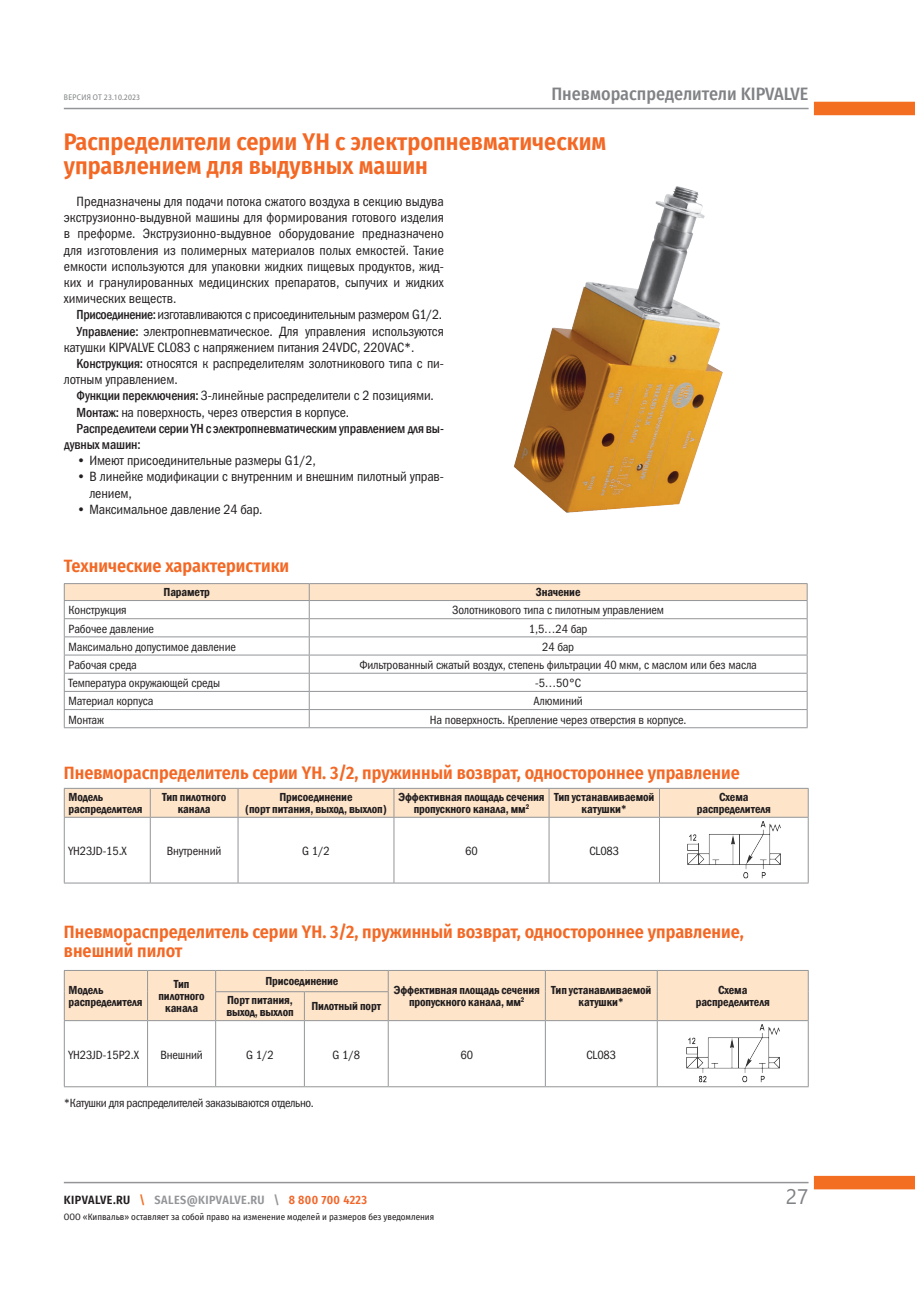
<style>
.page{position:relative;width:915px;height:1306px;background:#fff}
.page>*{position:absolute;margin:0;border:0;box-sizing:border-box;transform-origin:0 0}
.t1{font:600 24px/24px "Fira Sans Condensed";color:#f36824}
.t2{font:21px "Segoe UI";color:#808285}
.t3{font:600 18px/19.5px "Fira Sans Condensed";color:#f36824}
.t4{font:500 18px "Fira Sans Condensed";color:#808285}
.t5{font:13.5px/16.2px "Franklin Gothic Book Cond C";letter-spacing:-.01em;color:#231f20;text-align:justify}
.t6{font:500 condensed 13.5px/16.2px "Franklin Gothic";letter-spacing:-.01em;color:#231f20}
.t7{font:13.5px "Franklin Gothic Book Cond C";letter-spacing:-.03em;color:#231f20}
.t8{font:600 condensed 12px/12px "Franklin Gothic";letter-spacing:-.01em;color:#231f20;text-align:center}
.t9{font:12px "Franklin Gothic Book Cond C";letter-spacing:-.01em;color:#231f20}
.t10{font:12px "Franklin Gothic Book Cond C";letter-spacing:-.03em;color:#231f20}
.t11{font:600 12px "Fira Sans Condensed";letter-spacing:.03em;color:#939598}
.t12{font:9px "Fira Sans Condensed";color:#231f20}
.t13{font:semi-condensed 8.25px "Myriad Pro";letter-spacing:.03em;color:#808285}
.s1{font-family:"Franklin Gothic";font-weight:500;font-stretch:condensed}
.s2{color:#231f20}
.s3{color:#f36e21}
.s4{color:#f2662a}
</style>
<div class="page">
<div style="left:813px;top:1175px;width:101px;height:14px;background:#f36e21"></div>
<div style="left:813px;top:102px;width:101px;height:13px;background:#f36e21"></div>
<hr style="left:64px;top:1181px;width:744px;height:2px;background:#939598">
<hr style="left:64px;top:108px;width:744px;height:1px;background:#939598">
<img style="left:513px;top:186px;width:210px;height:327px">
<svg style="left:64px;top:583px;width:743px;height:144px"></svg>
<hr style="left:64px;top:727px;width:245px;height:1px;background:#939598">
<hr style="left:309px;top:727px;width:498px;height:1px;background:#939598">
<div style="left:64px;top:788px;width:744px;height:28px;background:#fee5ca"></div>
<hr style="left:64px;top:816px;width:86px;height:1px;background:#939598">
<hr style="left:64px;top:817px;width:1px;height:65px;background:#939598">
<hr style="left:150px;top:816px;width:88px;height:1px;background:#939598">
<hr style="left:150px;top:817px;width:1px;height:65px;background:#939598">
<hr style="left:238px;top:816px;width:156px;height:1px;background:#939598">
<hr style="left:237px;top:817px;width:1px;height:65px;background:#939598">
<hr style="left:394px;top:816px;width:155px;height:1px;background:#939598">
<hr style="left:393px;top:817px;width:1px;height:65px;background:#939598">
<hr style="left:549px;top:816px;width:110px;height:1px;background:#939598">
<hr style="left:548px;top:817px;width:1px;height:65px;background:#939598">
<hr style="left:659px;top:816px;width:149px;height:1px;background:#939598">
<hr style="left:659px;top:817px;width:1px;height:65px;background:#939598">
<hr style="left:807px;top:817px;width:1px;height:65px;background:#939598">
<hr style="left:64px;top:882px;width:86px;height:1px;background:#939598">
<hr style="left:150px;top:882px;width:88px;height:1px;background:#939598">
<hr style="left:238px;top:882px;width:156px;height:1px;background:#939598">
<hr style="left:394px;top:882px;width:155px;height:1px;background:#939598">
<hr style="left:549px;top:882px;width:110px;height:1px;background:#939598">
<hr style="left:659px;top:882px;width:149px;height:1px;background:#939598">
<img style="left:687px;top:821px;width:92px;height:57px">
<div style="left:64px;top:970px;width:744px;height:50px;background:#fee5ca"></div>
<hr style="left:64px;top:1020px;width:83px;height:1px;background:#939598">
<hr style="left:64px;top:1021px;width:1px;height:65px;background:#939598">
<hr style="left:147px;top:1020px;width:68px;height:1px;background:#939598">
<hr style="left:147px;top:1021px;width:1px;height:65px;background:#939598">
<hr style="left:215px;top:1020px;width:89px;height:1px;background:#939598">
<hr style="left:215px;top:1021px;width:1px;height:65px;background:#939598">
<hr style="left:304px;top:1020px;width:84px;height:1px;background:#939598">
<hr style="left:304px;top:1021px;width:1px;height:65px;background:#939598">
<hr style="left:388px;top:1020px;width:157px;height:1px;background:#939598">
<hr style="left:388px;top:1021px;width:1px;height:65px;background:#939598">
<hr style="left:545px;top:1020px;width:112px;height:1px;background:#939598">
<hr style="left:544px;top:1021px;width:1px;height:65px;background:#939598">
<hr style="left:657px;top:1020px;width:151px;height:1px;background:#939598">
<hr style="left:656px;top:1021px;width:1px;height:65px;background:#939598">
<hr style="left:807px;top:1021px;width:1px;height:65px;background:#939598">
<hr style="left:64px;top:1086px;width:83px;height:1px;background:#939598">
<hr style="left:147px;top:1086px;width:68px;height:1px;background:#939598">
<hr style="left:215px;top:1086px;width:89px;height:1px;background:#939598">
<hr style="left:304px;top:1086px;width:84px;height:1px;background:#939598">
<hr style="left:388px;top:1086px;width:157px;height:1px;background:#939598">
<hr style="left:545px;top:1086px;width:112px;height:1px;background:#939598">
<hr style="left:657px;top:1086px;width:151px;height:1px;background:#939598">
<img style="left:686px;top:1024px;width:92px;height:58px">
<p class="t13" style="left:64px;top:93px;width:78px">ВЕРСИЯ ОТ 23.10.2023</p>
<h3 class="t4" style="left:551px;top:79px;width:258px">Пневмораспределители KIPVALVE</h3>
<h1 class="t1" style="left:64px;top:128px;width:543px">Распределители серии YH с электропневматическим управлением для выдувных машин</h1>
<p class="t5" style="left:64px;top:193px;width:381px;text-indent:13px">Предназначены для подачи потока сжатого воздуха в секцию выдува экструзионно-выдувной машины для формирования готового изделия в преформе. Экструзионно-выдувное оборудование предназначено для изготовления из полимерных материалов полых емкостей. Такие емкости используются для упаковки жидких пищевых продуктов, жид&shy;ких и гранулированных медицинских препаратов, сыпучих и жидких химических веществ.</p>
<p class="t7" style="left:77px;top:307px;width:367px"><span class="s1">Присоединение:</span> изготавливаются с присоединительным размером G1/2.</p>
<p class="t5" style="left:77px;top:323px;width:368px"><span class="s1">Управление:</span> электропневматическое. Для управления используются</p>
<p class="t5" style="left:64px;top:339px;width:352px">катушки KIPVALVE CL083 с напряжением питания 24VDC, 220VAC*.</p>
<p class="t5" style="left:77px;top:355px;width:368px"><span class="s1">Конструкция:</span> относятся к распределителям золотникового типа с пи-</p>
<p class="t5" style="left:64px;top:371px;width:115px">лотным управлением.</p>
<p class="t5" style="left:77px;top:387px;width:359px"><span class="s1">Функции переключения:</span> 3-линейные распределители с 2 позициями.</p>
<p class="t5" style="left:77px;top:404px;width:274px"><span class="s1">Монтаж:</span> на поверхность, через отверстия в корпусе.</p>
<p class="t6" style="left:64px;top:420px;width:381px;text-indent:13px">Распределители серии YH с электропневматическим управлением для вы&shy;дувных машин:</p>
<p class="t5" style="left:77px;top:452px;width:241px">• Имеют присоединительные размеры G1/2,</p>
<p class="t5" style="left:89px;top:468px;width:356px;text-indent:-13px">• В линейке модификации с внутренним и внешним пилотный управ&shy;лением,</p>
<p class="t5" style="left:77px;top:501px;width:187px">• Максимальное давление 24 бар.</p>
<h3 class="t3" style="left:64px;top:555px;width:227px">Технические характеристики</h3>
<p class="t8" style="left:163px;top:586px;width:48px">Параметр</p>
<p class="t8" style="left:535px;top:586px;width:46px">Значение</p>
<p class="t9" style="left:68px;top:604px;width:59px">Конструкция</p>
<p class="t9" style="left:452px;top:604px;width:213px">Золотникового типа с пилотным управлением</p>
<p class="t9" style="left:68px;top:622px;width:87px">Рабочее давление</p>
<p class="t9" style="left:528px;top:622px;width:60px">1,5…24 бар</p>
<p class="t9" style="left:68px;top:640px;width:169px">Максимально допустимое давление</p>
<p class="t9" style="left:542px;top:640px;width:33px">24 бар</p>
<p class="t9" style="left:68px;top:658px;width:70px">Рабочая среда</p>
<p class="t9" style="left:359px;top:658px;width:399px">Фильтрованный сжатый воздух, степень фильтрации 40 мкм, с маслом или без масла</p>
<p class="t9" style="left:68px;top:676px;width:153px">Температура окружающей среды</p>
<p class="t9" style="left:535px;top:676px;width:48px">-5…50°C</p>
<p class="t9" style="left:68px;top:694px;width:86px">Материал корпуса</p>
<p class="t9" style="left:533px;top:694px;width:49px">Алюминий</p>
<p class="t9" style="left:68px;top:713px;width:37px">Монтаж</p>
<p class="t9" style="left:430px;top:713px;width:258px">На поверхность. Крепление через отверстия в корпусе.</p>
<h3 class="t3" style="left:64px;top:761px;width:677px">Пневмораспределитель серии YH. 3/2, пружинный возврат, одностороннее управление</h3>
<p class="t8" style="left:68px;top:790px;width:75px;text-align:left">Модель распределителя</p>
<p class="t8" style="left:162px;top:790px;width:66px">Тип пилотного канала</p>
<p class="t8" style="left:245px;top:790px;width:143px">Присоединение<br>(порт питания, выход, выхлоп)</p>
<p class="t8" style="left:398px;top:790px;width:147px">Эффективная площадь сечения пропускного канала, мм<sup>2</sup></p>
<p class="t8" style="left:554px;top:790px;width:102px">Тип устанавливаемой катушки*</p>
<p class="t8" style="left:696px;top:790px;width:75px">Схема распределителя</p>
<p class="t9" style="left:68px;top:844px;width:60px">YH23JD-15.X</p>
<p class="t9" style="left:167px;top:844px;width:54px">Внутренний</p>
<p class="t9" style="left:302px;top:844px;width:29px">G 1/2</p>
<p class="t9" style="left:465px;top:844px;width:14px">60</p>
<p class="t9" style="left:589px;top:844px;width:31px">CL083</p>
<h3 class="t3" style="left:64px;top:920px;width:681px">Пневмораспределитель серии YH. 3/2, пружинный возврат, одностороннее управление, внешний пилот</h3>
<p class="t8" style="left:69px;top:983px;width:75px;text-align:left">Модель распределителя</p>
<p class="t8" style="left:158px;top:977px;width:48px">Тип пилотного канала</p>
<p class="t8" style="left:265px;top:975px;width:75px">Присоединение</p>
<p class="t8" style="left:393px;top:983px;width:147px">Эффективная площадь сечения пропускного канала, мм<sup>2</sup></p>
<p class="t8" style="left:551px;top:983px;width:102px">Тип устанавливаемой катушки*</p>
<p class="t8" style="left:717px;top:983px;width:31px">Схема</p>
<p class="t8" style="left:227px;top:994px;width:67px">Порт питания,</p>
<p class="t8" style="left:695px;top:995px;width:75px">распределителя</p>
<p class="t8" style="left:226px;top:1006px;width:69px">выход, выхлоп</p>
<p class="t8" style="left:311px;top:1000px;width:71px">Пилотный порт</p>
<p class="t9" style="left:68px;top:1047px;width:72px">YH23JD-15P2.X</p>
<p class="t9" style="left:160px;top:1047px;width:42px">Внешний</p>
<p class="t9" style="left:246px;top:1047px;width:29px">G 1/2</p>
<p class="t9" style="left:332px;top:1047px;width:29px">G 1/8</p>
<p class="t9" style="left:460px;top:1047px;width:14px">60</p>
<p class="t9" style="left:586px;top:1047px;width:31px">CL083</p>
<p class="t10" style="left:64px;top:1096px;width:251px">*Катушки для распределителей заказываются отдельно.</p>
<p class="t11" style="left:64px;top:1190px;width:304px"><span class="s2">KIPVALVE.RU</span> <span class="s3">\</span> SALES@KIPVALVE.RU \ <span class="s4">8 800 700 4223</span></p>
<p class="t12" style="left:64px;top:1209px;width:372px">ООО «Кипвальв» оставляет за собой право на изменение моделей и размеров без уведомления</p>
<h2 class="t2" style="left:785px;top:1176px;width:24px">27</h2>
</div>
